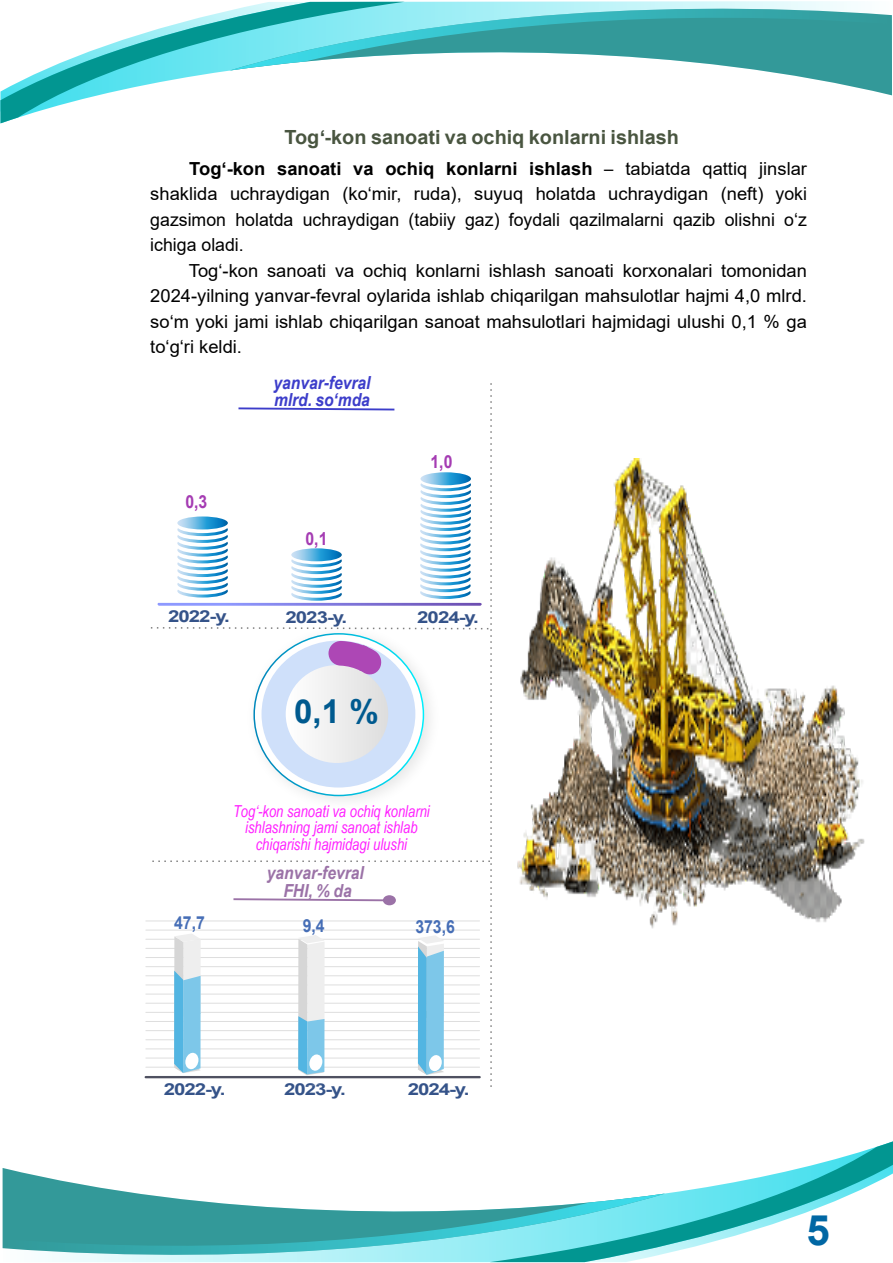
<style>
.page{position:relative;width:893px;height:1263px;background:#fff}
.page>*{position:absolute;margin:0;border:0;box-sizing:border-box;transform-origin:0 0}
.t1{font:700 42px "Arial";color:#0067a4}
.t2{font:700 33px "Arial";color:#005a8f}
.t3{font:700 19.5px "Arial";color:#495540}
.t4{font:18px/25.5px "Arial";color:#000;text-align:justify}
.t5{font:18px/25.5px "Arial";color:#000;text-align:justify;scale:.93 1}
.t6{font:italic 700 18px/17.5px "Arial Narrow";color:#3c3dca;scale:1.05 1}
.t7{font:italic 700 18px/17.5px "Arial Narrow";color:#9b72a7;text-align:center;scale:1.05 1}
.t8{font:700 18px "Arial";color:#466eb6;scale:.88 1}
.t9{font:700 18px "Arial";color:#a53cb3;scale:.88 1}
.t10{font:italic 16.5px/16.5px "Arial Narrow";color:#ff1fff;text-align:center;scale:.96 1}
.t11{font:700 16.5px "Arial";letter-spacing:-.05em;color:#355389;scale:1.24 1}
.s1{color:#3f4c3b}
.s2{font-weight:700}
</style>
<div class="page">
<img style="left:517px;top:458px;width:348px;height:471px">
<svg style="left:665px;top:1141px;width:228px;height:113px"></svg>
<svg style="left:3px;top:1168px;width:131px;height:25px"></svg>
<svg style="left:3px;top:1193px;width:662px;height:70px"></svg>
<svg style="left:0;top:112px;width:36px;height:11px"></svg>
<svg style="left:309px;top:1px;width:531px;height:1px"></svg>
<svg style="left:0;top:2px;width:892px;height:110px"></svg>
<hr style="left:146px;top:1067px;width:334px;height:1px;background:#dedede">
<hr style="left:146px;top:1058px;width:334px;height:1px;background:#dedede">
<hr style="left:146px;top:1048px;width:334px;height:1px;background:#dedede">
<hr style="left:146px;top:1039px;width:334px;height:1px;background:#dedede">
<hr style="left:146px;top:1030px;width:334px;height:1px;background:#dedede">
<hr style="left:146px;top:1021px;width:334px;height:1px;background:#dedede">
<hr style="left:146px;top:1012px;width:334px;height:1px;background:#dedede">
<hr style="left:146px;top:1003px;width:334px;height:1px;background:#dedede">
<hr style="left:146px;top:994px;width:334px;height:1px;background:#dedede">
<hr style="left:146px;top:984px;width:334px;height:1px;background:#dedede">
<hr style="left:146px;top:975px;width:334px;height:1px;background:#dedede">
<hr style="left:146px;top:966px;width:334px;height:1px;background:#dedede">
<hr style="left:146px;top:957px;width:334px;height:1px;background:#dedede">
<hr style="left:146px;top:948px;width:334px;height:1px;background:#dedede">
<hr style="left:146px;top:939px;width:334px;height:1px;background:#dedede">
<hr style="left:146px;top:930px;width:334px;height:1px;background:#dedede">
<hr style="left:146px;top:921px;width:334px;height:1px;background:#dedede">
<svg style="left:149px;top:383px;width:343px;height:704px"></svg>
<hr style="left:145px;top:1076px;width:336px;height:2px;background:#4e5060">
<p class="t3" style="left:284px;top:123px;width:396px">Tog<span class="s1">‘</span>-kon sanoati va ochiq konlarni ishlash</p>
<p class="t5" style="left:150px;top:156px;width:708px;text-indent:39px"><span class="s2">Tog‘-kon sanoati va ochiq konlarni ishlash</span> – tabiatda qattiq jinslar shaklida uchraydigan (ko‘mir, ruda), suyuq holatda uchraydigan (neft) yoki gazsimon holatda uchraydigan (tabiiy gaz) foydali qazilmalarni qazib olishni o‘z ichiga oladi.</p>
<p class="t4" style="left:150px;top:258px;width:658px;text-indent:39px">Tog‘-kon sanoati va ochiq konlarni ishlash sanoati korxonalari tomonidan 2024-yilning yanvar-fevral oylarida ishlab chiqarilgan mahsulotlar hajmi 4,0 mlrd. so‘m yoki jami ishlab chiqarilgan sanoat mahsulotlari hajmidagi ulushi 0,1 % ga to‘g‘ri keldi.</p>
<p class="t6" style="left:274px;top:372px;width:94px">yanvar-fevral mlrd. so‘mda</p>
<p class="t9" style="left:185px;top:489px;width:26px">0,3</p>
<p class="t9" style="left:305px;top:526px;width:26px">0,1</p>
<p class="t9" style="left:430px;top:449px;width:26px">1,0</p>
<p class="t11" style="left:168px;top:604px;width:51px">2022-y.</p>
<p class="t11" style="left:286px;top:606px;width:51px">2023-y.</p>
<p class="t11" style="left:417px;top:606px;width:51px">2024-y.</p>
<h2 class="t2" style="left:294px;top:688px;width:86px">0,1 %</h2>
<p class="t10" style="left:233px;top:802px;width:206px">Tog‘-kon sanoati va ochiq konlarni ishlashning jami sanoat ishlab chiqarishi hajmidagi ulushi</p>
<p class="t7" style="left:267px;top:863px;width:94px">yanvar-fevral<br>FHI, % da</p>
<p class="t8" style="left:174px;top:910px;width:36px">47,7</p>
<p class="t8" style="left:303px;top:913px;width:26px">9,4</p>
<p class="t8" style="left:415px;top:914px;width:46px">373,6</p>
<p class="t11" style="left:164px;top:1077px;width:51px">2022-y.</p>
<p class="t11" style="left:284px;top:1077px;width:51px">2023-y.</p>
<p class="t11" style="left:408px;top:1077px;width:51px">2024-y.</p>
<h1 class="t1" style="left:806px;top:1201px;width:25px">5</h1>
</div>
